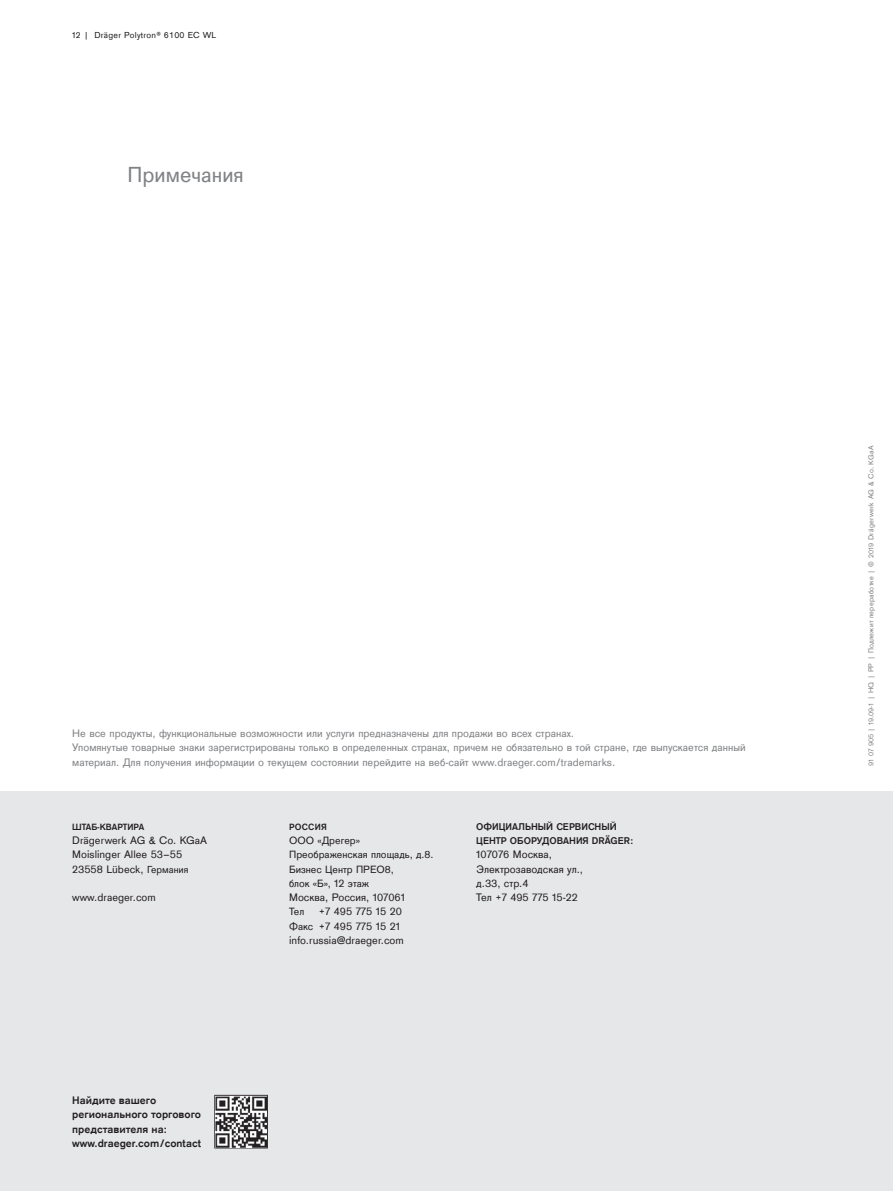
<style>
.page{position:relative;width:893px;height:1191px;background:#fff}
.page>*{position:absolute;margin:0;border:0;box-sizing:border-box;transform-origin:0 0}
.ps_page_hl{font:22.5px "Draeger Sans Global";color:#808285}
.t1{font:11.25px/14.2px "Draeger Sans Global";color:#808285}
.Adresscopy_black{font:11.25px "Draeger Sans Global";color:#231f20}
.qr-code_black{font:700 11.25px/14.2px "Draeger Sans Global";color:#231f20}
.Adresscopy_white{font:11.25px/14.2px "Draeger Sans Global";color:#231f20}
.Adresscopy_black-2{font:10.8px/14.2px "Draeger Sans Global";color:#231f20}
.Adresscopy_white-2{font:700 10.2px/14.2px "Draeger Sans Global";color:#231f20}
.Adresscopy_black-3{font:700 9.3px "Draeger Sans Global";color:#231f20}
.Headline_country{font:700 9.3px "Draeger Sans Global";letter-spacing:.025em;color:#231f20}
.t2{font:9px "Draeger Sans Global";letter-spacing:.025em;color:#231f20}
.t3{font:7.5px "Draeger Sans Global";letter-spacing:.025em;color:#808285}
.s1{font-family:"Draeger Sans Tab"}
.s2{font-size:10.5px}
.s3{font-size:11.25px}
.s4{font-size:10.8px}
</style>
<div class="page">
<div style="left:0;top:792px;width:893px;height:399px;background:#e6e7e9"></div>
<svg style="left:214px;top:1094px;width:54px;height:54px"></svg>
<img style="left:216px;top:1096px;width:51px;height:51px">
<p class="t2" style="left:72px;top:29px;width:145px">12 | Dräger Polytron® <span class="s1">6100</span> EC WL</p>
<p class="ps_page_hl" style="left:128px;top:161px;width:118px">Примечания</p>
<p class="t1" style="left:72px;top:726px;width:675px">Не все продукты, функциональные возможности или услуги предназначены для продажи во всех странах.<br>Упомянутые товарные знаки зарегистрированы только в определенных странах, причем не обязательно в той стране, где выпускается данный материал. Для получения информации о текущем состоянии перейдите на веб-сайт www.draeger.com/trademarks.</p>
<p class="Adresscopy_black-3" style="left:72px;top:821px;width:73px">ШТАБ-КВАРТИРА</p>
<p class="Adresscopy_black" style="left:72px;top:833px;width:136px">Drägerwerk AG &amp; Co. KGaA</p>
<p class="Adresscopy_black" style="left:72px;top:848px;width:111px">Moislinger Allee 53–55</p>
<p class="Adresscopy_black" style="left:72px;top:862px;width:118px">23558 Lübeck, <span class="s2">Германия</span></p>
<p class="Adresscopy_black" style="left:72px;top:890px;width:85px">www.draeger.com</p>
<p class="qr-code_black" style="left:72px;top:1093px;width:130px">Найдите вашего регионального торгового представителя на: www.draeger.com/contact</p>
<p class="Headline_country" style="left:289px;top:821px;width:39px">РОССИЯ</p>
<p class="Adresscopy_black-2" style="left:289px;top:833px;width:146px">ООО «Дрегер»<br>Преображенская площадь, д.8.</p>
<p class="Adresscopy_black-2" style="left:289px;top:861px;width:106px">Бизнес Центр ПРЕО8,</p>
<p class="Adresscopy_black-2" style="left:289px;top:876px;width:81px">блок «Б», <span class="s3">12</span> этаж</p>
<p class="Adresscopy_black" style="left:289px;top:890px;width:117px">Москва, Россия, 107061</p>
<p class="Adresscopy_black-2" style="left:289px;top:904px;width:17px">Тел</p>
<p class="Adresscopy_black" style="left:319px;top:905px;width:84px">+7 495 775 15 20</p>
<p class="Adresscopy_black" style="left:289px;top:919px;width:112px"><span class="s4">Факс</span> +7 495 775 15 21</p>
<p class="Adresscopy_black" style="left:289px;top:933px;width:116px">info.russia@draeger.com</p>
<p class="Adresscopy_white-2" style="left:476px;top:819px;width:159px">ОФИЦИАЛЬНЫЙ СЕРВИСНЫЙ<br>ЦЕНТР ОБОРУДОВАНИЯ DRÄGER:</p>
<p class="Adresscopy_white" style="left:476px;top:847px;width:77px">107076 Москва,</p>
<p class="Adresscopy_white" style="left:476px;top:861px;width:108px">Электрозаводская ул., д.33, стр.4</p>
<p class="Adresscopy_white" style="left:476px;top:890px;width:103px">Тел +7 495 775 15-22</p>
<p class="t3" style="left:866px;top:765px;width:321px;rotate:-90deg">91 07 905 | 19.09-1 | HQ | PP | Подлежит переработке | © 2019 Drägerwerk AG &amp; Co. KGaA</p>
</div>
